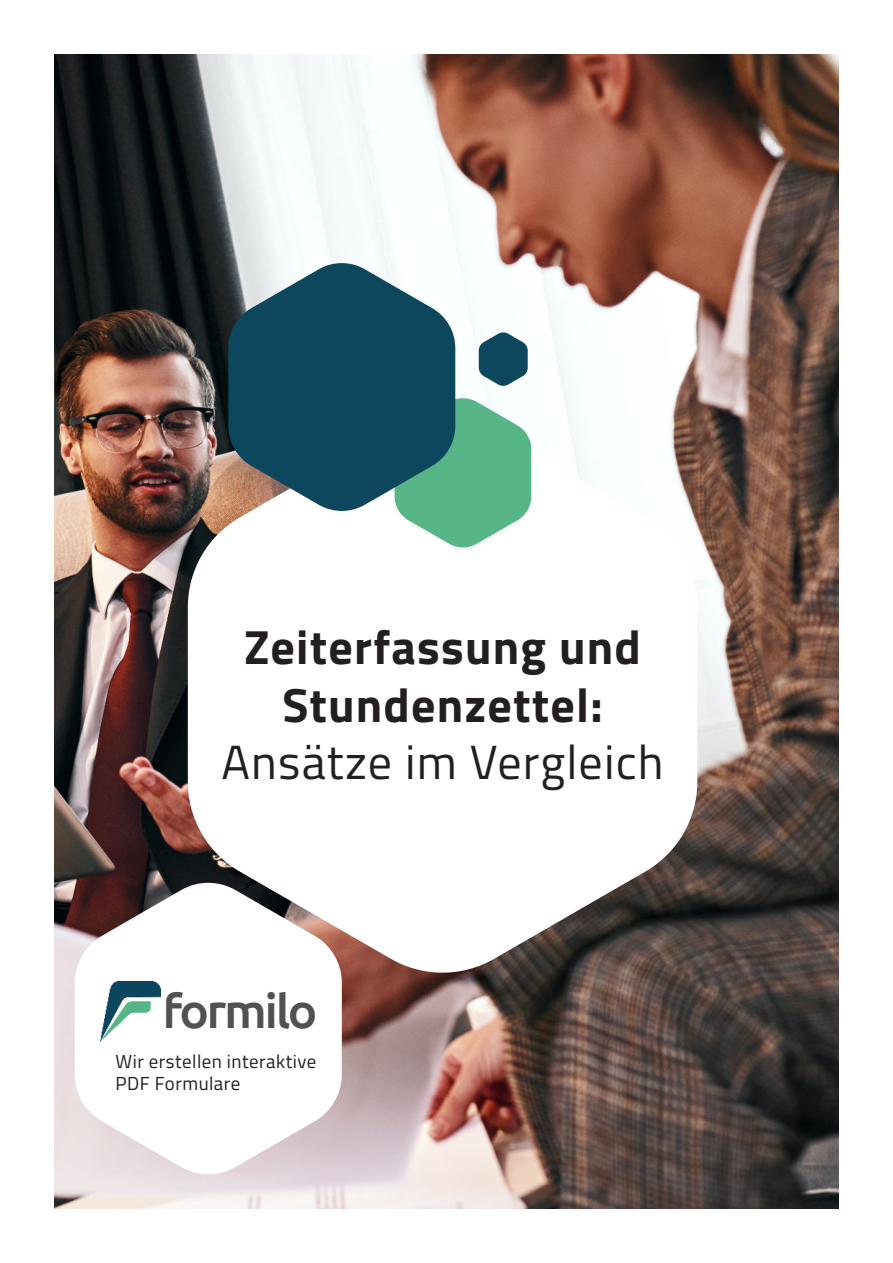
<style>
.page{position:relative;width:893px;height:1263px;background:#fff}
.page>*{position:absolute;margin:0;border:0;box-sizing:border-box;transform-origin:0 0}
.t1{font:500 48.15px "Ubuntu";letter-spacing:-.05em;color:#515151}
.t2{font:700 48px/57.6px "Titillium Web";letter-spacing:.025em;color:#231f20;text-align:center}
.t3{font:48px "Titillium Web";letter-spacing:.025em;color:#231f20}
.t4{font:18.9px/22.6px "Titillium Web";letter-spacing:.025em;color:#231f20}
</style>
<div class="page">
<img style="left:54px;top:54px;width:785px;height:1155px">
<svg style="left:188px;top:412px;width:509px;height:561px"></svg>
<svg style="left:75px;top:880px;width:267px;height:294px"></svg>
<img style="left:101px;top:981px;width:59px;height:60px">
<svg style="left:395px;top:397px;width:136px;height:150px"></svg>
<svg style="left:228px;top:261px;width:227px;height:250px;background:#356473"></svg>
<svg style="left:479px;top:332px;width:49px;height:54px"></svg>
<h2 class="t2" style="left:244px;top:624px;width:398px">Zeiterfassung und<br>Stundenzettel:</h2>
<h2 class="t3" style="left:221px;top:736px;width:444px">Ansätze im Vergleich</h2>
<h1 class="t1" style="left:163px;top:983px;width:156px">formilo</h1>
<p class="t4" style="left:116px;top:1050px;width:202px">Wir erstellen interaktive<br>PDF Formulare</p>
</div>
